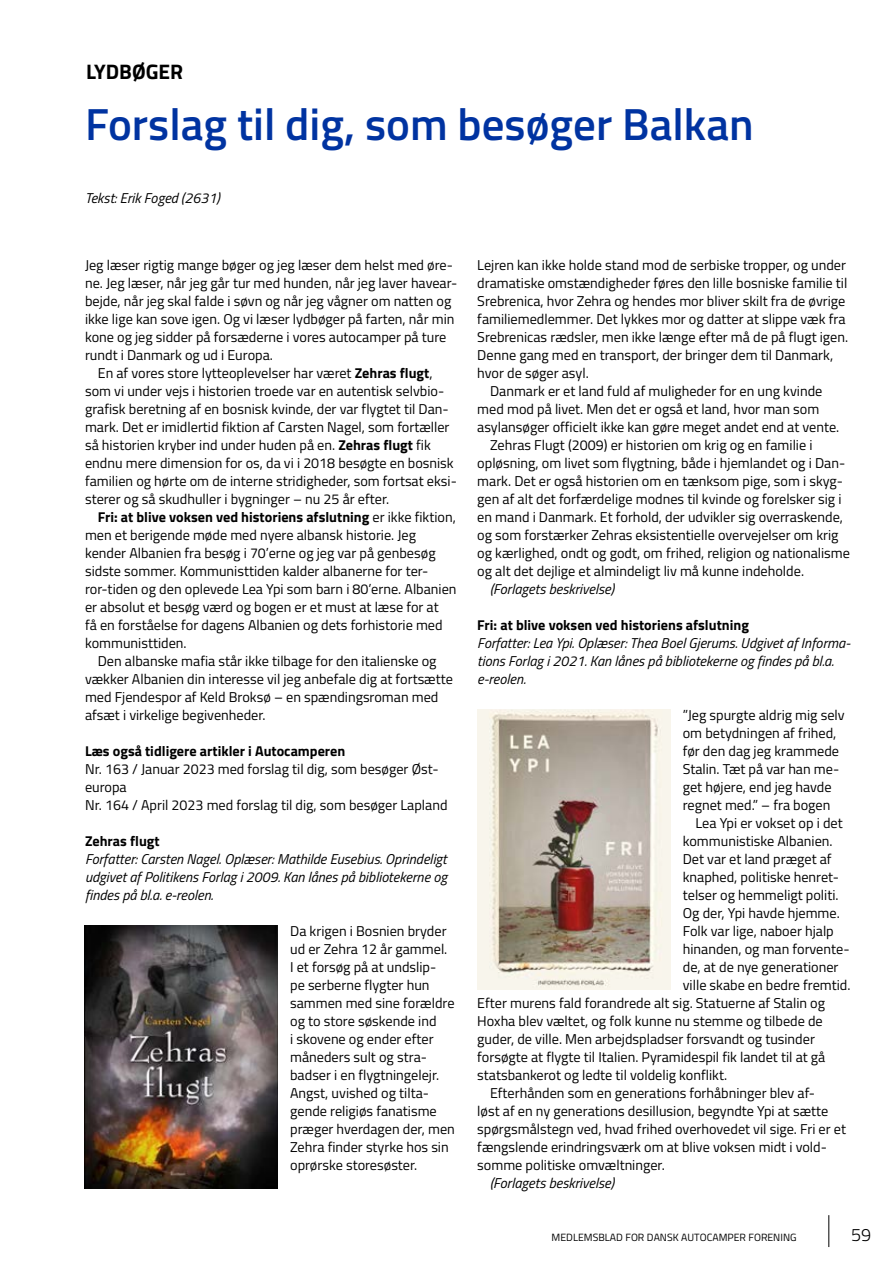
<style>
.page{position:relative;width:893px;height:1263px;background:#fff}
.page>*{position:absolute;margin:0;border:0;box-sizing:border-box;transform-origin:0 0}
.t1{font:600 45px "Titillium Web";color:#0033a1}
.t2{font:700 21px "Titillium Web";color:#000}
.t3{font:300 18px "Titillium Web";color:#000}
.t4{font:14.25px/18px "Titillium Web";color:#000}
.t5{font:italic 14.25px/18px "Titillium Web";color:#000;text-align:justify}
.t6{font:700 14.25px "Titillium Web";color:#000}
.t7{font:10.5px "Titillium Web";color:#000}
.s1{font-weight:700}
.s2{font-weight:400}
</style>
<div class="page">
<hr style="left:828px;top:1215px;width:1px;height:32px;background:#000">
<img style="left:85px;top:925px;width:192px;height:264px">
<img style="left:477px;top:710px;width:193px;height:280px">
<h2 class="t2" style="left:86px;top:55px;width:99px">LYDBØGER</h2>
<h1 class="t1" style="left:85px;top:91px;width:670px">Forslag til dig, som besøger Balkan</h1>
<p class="t5" style="left:85px;top:189px;width:136px">Tekst: Erik Foged (2631)</p>
<p class="t4" style="left:85px;top:255px;width:369px">Jeg læser rigtig mange bøger og jeg læser dem helst med øre-</p>
<p class="t4" style="left:85px;top:273px;width:374px">ne. Jeg læser, når jeg går tur med hunden, når jeg laver havear-</p>
<p class="t4" style="left:85px;top:291px;width:368px">bejde, når jeg skal falde i søvn og når jeg vågner om natten og</p>
<p class="t4" style="left:85px;top:309px;width:371px">ikke lige kan sove igen. Og vi læser lydbøger på farten, når min</p>
<p class="t4" style="left:85px;top:327px;width:363px">kone og jeg sidder på forsæderne i vores autocamper på ture</p>
<p class="t4" style="left:85px;top:345px;width:189px">rundt i Danmark og ud i Europa.</p>
<p class="t4" style="left:98px;top:363px;width:336px">En af vores store lytteoplevelser har været <span class="s1">Zehras flugt</span>,</p>
<p class="t4" style="left:85px;top:381px;width:361px">som vi under vejs i historien troede var en autentisk selvbio-</p>
<p class="t4" style="left:85px;top:399px;width:365px">grafisk beretning af en bosnisk kvinde, der var flygtet til Dan-</p>
<p class="t4" style="left:85px;top:417px;width:366px">mark. Det er imidlertid fiktion af Carsten Nagel, som fortæller</p>
<p class="t4" style="left:85px;top:435px;width:347px">så historien kryber ind under huden på en. <span class="s1">Zehras flugt</span> fik</p>
<p class="t4" style="left:85px;top:453px;width:370px">endnu mere dimension for os, da vi i 2018 besøgte en bosnisk</p>
<p class="t4" style="left:85px;top:471px;width:373px">familien og hørte om de interne stridigheder, som fortsat eksi-</p>
<p class="t4" style="left:85px;top:489px;width:306px">sterer og så skudhuller i bygninger – nu 25 år efter.</p>
<p class="t6" style="left:98px;top:506px;width:360px">Fri: at blive voksen ved historiens afslutning <span class="s2">er ikke fiktion,</span></p>
<p class="t4" style="left:85px;top:525px;width:332px">men et berigende møde med nyere albansk historie. Jeg</p>
<p class="t4" style="left:85px;top:543px;width:352px">kender Albanien fra besøg i 70’erne og jeg var på genbesøg</p>
<p class="t4" style="left:85px;top:561px;width:345px">sidste sommer. Kommunisttiden kalder albanerne for ter-</p>
<p class="t4" style="left:85px;top:579px;width:373px">ror-tiden og den oplevede Lea Ypi som barn i 80’erne. Albanien</p>
<p class="t4" style="left:85px;top:597px;width:355px">er absolut et besøg værd og bogen er et must at læse for at</p>
<p class="t4" style="left:85px;top:615px;width:359px">få en forståelse for dagens Albanien og dets forhistorie med</p>
<p class="t4" style="left:85px;top:633px;width:103px">kommunisttiden.</p>
<p class="t4" style="left:98px;top:651px;width:340px">Den albanske mafia står ikke tilbage for den italienske og</p>
<p class="t4" style="left:85px;top:669px;width:369px">vækker Albanien din interesse vil jeg anbefale dig at fortsætte</p>
<p class="t4" style="left:85px;top:687px;width:355px">med Fjendespor af Keld Broksø – en spændingsroman med</p>
<p class="t4" style="left:85px;top:705px;width:182px">afsæt i virkelige begivenheder.</p>
<p class="t6" style="left:85px;top:740px;width:262px">Læs også tidligere artikler i Autocamperen</p>
<p class="t4" style="left:85px;top:759px;width:364px">Nr. 163 / Januar 2023 med forslag til dig, som besøger Øst&shy;europa<br>Nr. 164 / April 2023 med forslag til dig, som besøger Lapland</p>
<p class="t6" style="left:85px;top:830px;width:76px">Zehras flugt</p>
<p class="t5" style="left:85px;top:849px;width:364px">Forfatter: Carsten Nagel. Oplæser: Mathilde Eusebius. Oprindeligt udgivet af Politikens Forlag i 2009. Kan lånes på bibliotekerne og findes på bl.a. e-reolen.</p>
<p class="t4" style="left:290px;top:921px;width:166px">Da krigen i Bosnien bryder ud er Zehra 12 år gammel.<br>I et forsøg på at undslip-<br>pe serberne flygter hun sammen med sine forældre og to store søskende ind<br>i skovene og ender efter måneders sult og stra&shy;badser i en flygtningelejr.<br>Angst, uvished og tilta&shy;gende religiøs fanatisme præger hverdagen der, men<br>Zehra finder styrke hos sin oprørske storesøster.</p>
<p class="t4" style="left:477px;top:255px;width:370px">Lejren kan ikke holde stand mod de serbiske tropper, og under</p>
<p class="t4" style="left:477px;top:273px;width:371px">dramatiske omstændigheder føres den lille bosniske familie til</p>
<p class="t4" style="left:477px;top:291px;width:370px">Srebrenica, hvor Zehra og hendes mor bliver skilt fra de øvrige</p>
<p class="t4" style="left:477px;top:309px;width:370px">familiemedlemmer. Det lykkes mor og datter at slippe væk fra</p>
<p class="t4" style="left:477px;top:327px;width:372px">Srebrenicas rædsler, men ikke længe efter må de på flugt igen.</p>
<p class="t4" style="left:477px;top:345px;width:357px">Denne gang med en transport, der bringer dem til Danmark,</p>
<p class="t4" style="left:477px;top:363px;width:113px">hvor de søger asyl.</p>
<p class="t4" style="left:490px;top:381px;width:334px">Danmark er et land fuld af muligheder for en ung kvinde</p>
<p class="t4" style="left:477px;top:399px;width:343px">med mod på livet. Men det er også et land, hvor man som</p>
<p class="t4" style="left:477px;top:417px;width:363px">asylansøger officielt ikke kan gøre meget andet end at vente.</p>
<p class="t4" style="left:490px;top:435px;width:324px">Zehras Flugt (2009) er historien om krig og en familie i</p>
<p class="t4" style="left:477px;top:453px;width:369px">opløsning, om livet som flygtning, både i hjemlandet og i Dan-</p>
<p class="t4" style="left:477px;top:471px;width:367px">mark. Det er også historien om en tænksom pige, som i skyg-</p>
<p class="t4" style="left:477px;top:489px;width:366px">gen af alt det forfærdelige modnes til kvinde og forelsker sig i</p>
<p class="t4" style="left:477px;top:507px;width:367px">en mand i Danmark. Et forhold, der udvikler sig overraskende,</p>
<p class="t4" style="left:477px;top:525px;width:363px">og som forstærker Zehras eksistentielle overvejelser om krig</p>
<p class="t4" style="left:477px;top:543px;width:374px">og kærlighed, ondt og godt, om frihed, religion og nationalisme</p>
<p class="t4" style="left:477px;top:561px;width:328px">og alt det dejlige et almindeligt liv må kunne indeholde.</p>
<p class="t5" style="left:490px;top:579px;width:125px">(Forlagets beskrivelse)</p>
<p class="t6" style="left:477px;top:614px;width:273px">Fri: at blive voksen ved historiens afslutning</p>
<p class="t5" style="left:477px;top:633px;width:375px;text-align:left">Forfatter: Lea Ypi. Oplæser: Thea Boel Gjerums. Udgivet af Informa&shy;tions Forlag i 2021. Kan lånes på bibliotekerne og findes på bl.a. e-reolen.</p>
<p class="t4" style="left:683px;top:705px;width:163px">”Jeg spurgte aldrig mig selv</p>
<p class="t4" style="left:683px;top:723px;width:155px">om betydningen af frihed,</p>
<p class="t4" style="left:683px;top:741px;width:158px">før den dag jeg krammede</p>
<p class="t4" style="left:683px;top:759px;width:158px">Stalin. Tæt på var han me-</p>
<p class="t4" style="left:683px;top:777px;width:150px">get højere, end jeg havde</p>
<p class="t4" style="left:683px;top:795px;width:149px">regnet med.” – fra bogen</p>
<p class="t4" style="left:695px;top:813px;width:149px">Lea Ypi er vokset op i det</p>
<p class="t4" style="left:683px;top:831px;width:151px">kommunistiske Albanien.</p>
<p class="t4" style="left:683px;top:849px;width:150px">Det var et land præget af</p>
<p class="t4" style="left:683px;top:867px;width:158px">knaphed, politiske henret-</p>
<p class="t4" style="left:683px;top:885px;width:157px">telser og hemmeligt politi.</p>
<p class="t4" style="left:683px;top:903px;width:159px">Og der, Ypi havde hjemme.</p>
<p class="t4" style="left:683px;top:921px;width:152px">Folk var lige, naboer hjalp</p>
<p class="t4" style="left:683px;top:939px;width:168px">hinanden, og man forvente-</p>
<p class="t4" style="left:683px;top:957px;width:157px">de, at de nye generationer</p>
<p class="t4" style="left:683px;top:975px;width:169px">ville skabe en bedre fremtid.</p>
<p class="t4" style="left:477px;top:993px;width:349px">Efter murens fald forandrede alt sig. Statuerne af Stalin og</p>
<p class="t4" style="left:477px;top:1011px;width:347px">Hoxha blev væltet, og folk kunne nu stemme og tilbede de</p>
<p class="t4" style="left:477px;top:1029px;width:339px">guder, de ville. Men arbejdspladser forsvandt og tusinder</p>
<p class="t4" style="left:477px;top:1047px;width:350px">forsøgte at flygte til Italien. Pyramidespil fik landet til at gå</p>
<p class="t4" style="left:477px;top:1065px;width:251px">statsbankerot og ledte til voldelig konflikt.</p>
<p class="t4" style="left:490px;top:1083px;width:327px">Efterhånden som en generations forhåbninger blev af-</p>
<p class="t4" style="left:477px;top:1101px;width:353px">løst af en ny generations desillusion, begyndte Ypi at sætte</p>
<p class="t4" style="left:477px;top:1119px;width:370px">spørgsmålstegn ved, hvad frihed overhovedet vil sige. Fri er et</p>
<p class="t4" style="left:477px;top:1137px;width:351px">fængslende erindringsværk om at blive voksen midt i vold-</p>
<p class="t4" style="left:477px;top:1155px;width:189px">somme politiske omvæltninger.</p>
<p class="t5" style="left:490px;top:1173px;width:125px">(Forlagets beskrivelse)</p>
<p class="t7" style="left:552px;top:1230px;width:246px">MEDLEMSBLAD FOR DANSK AUTOCAMPER FORENING</p>
<p class="t3" style="left:851px;top:1222px;width:22px">59</p>
</div>
